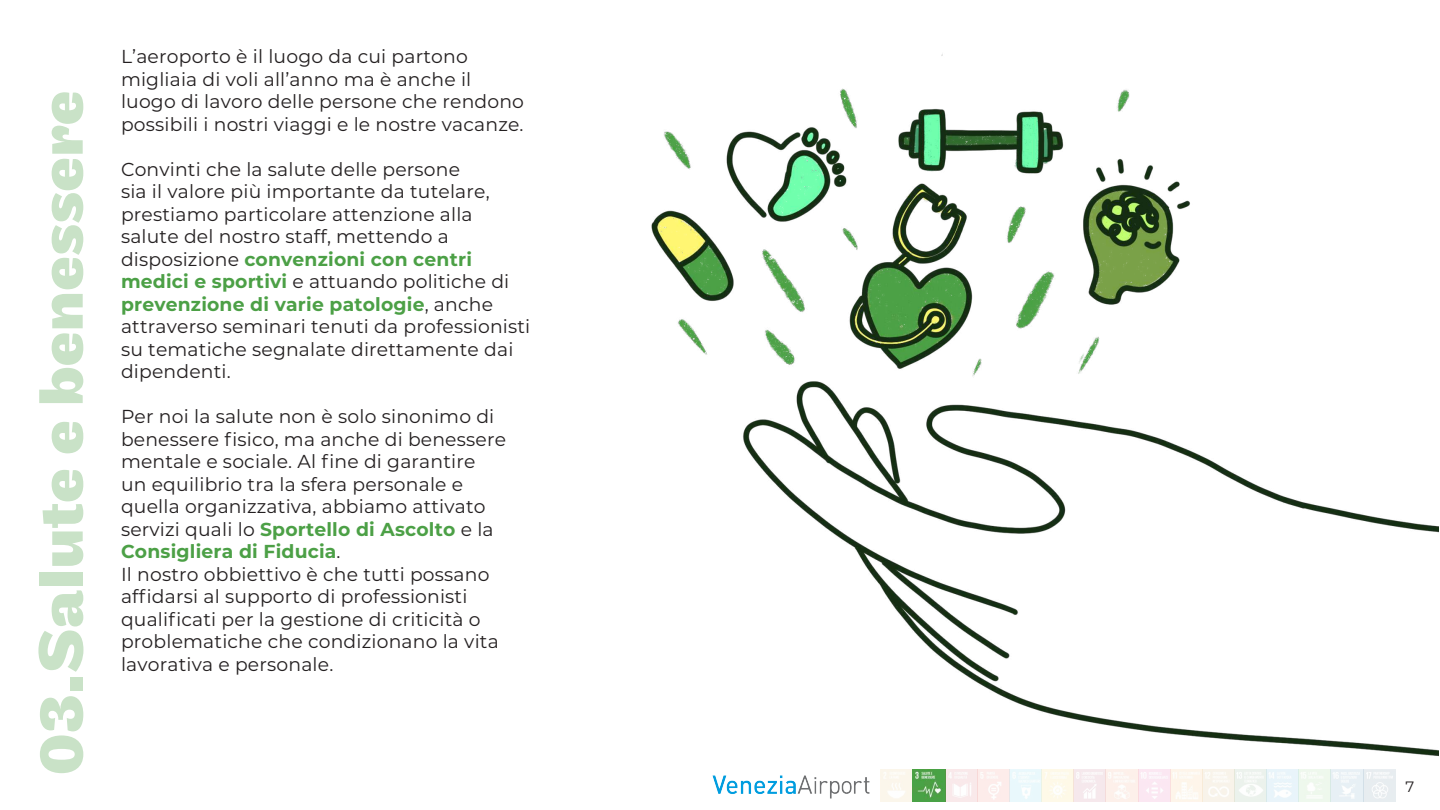
<style>
.page{position:relative;width:1440px;height:810px;background:#fff}
.page>*{position:absolute;margin:0;border:0;box-sizing:border-box;transform-origin:0 0}
.t1{font:700 65.25px "Maple";color:#c9e2c7}
.t2{font:18.75px/22.5px "Montserrat";letter-spacing:.01em;color:#231f20}
.t3{font:15px "Montserrat";color:#231f20}
.s1{font-weight:700;color:#4ca046}
</style>
<div class="page">
<img style="left:651px;top:54px;width:788px;height:748px">
<h1 class="t1" style="left:21px;top:775px;width:686px;rotate:-90deg">03.Salute e benessere</h1>
<p class="t2" style="left:121px;top:45px;width:405px">L’aeroporto è il luogo da cui partono migliaia di voli all’anno ma è anche il luogo di lavoro delle persone che rendono possibili i nostri viaggi e le nostre vacanze.</p>
<p class="t2" style="left:121px;top:157px;width:411px">Convinti che la salute delle persone<br>sia il valore più importante da tutelare, prestiamo particolare attenzione alla salute del nostro staff, mettendo a disposizione <span class="s1">convenzioni con centri medici e sportivi</span> e attuando politiche di <span class="s1">prevenzione di varie patologie</span>, anche attraverso seminari tenuti da professionisti su tematiche segnalate direttamente dai dipendenti.</p>
<p class="t2" style="left:121px;top:405px;width:387px">Per noi la salute non è solo sinonimo di benessere fisico, ma anche di benessere mentale e sociale. Al fine di garantire<br>un equilibrio tra la sfera personale e quella organizzativa, abbiamo attivato servizi quali lo <span class="s1">Sportello di Ascolto</span> e la <span class="s1">Consigliera di Fiducia</span>.<br>Il nostro obbiettivo è che tutti possano affidarsi al supporto di professionisti qualificati per la gestione di criticità o problematiche che condizionano la vita lavorativa e personale.</p>
<p class="t3" style="left:1406px;top:776px;width:10px">7</p>
</div>
